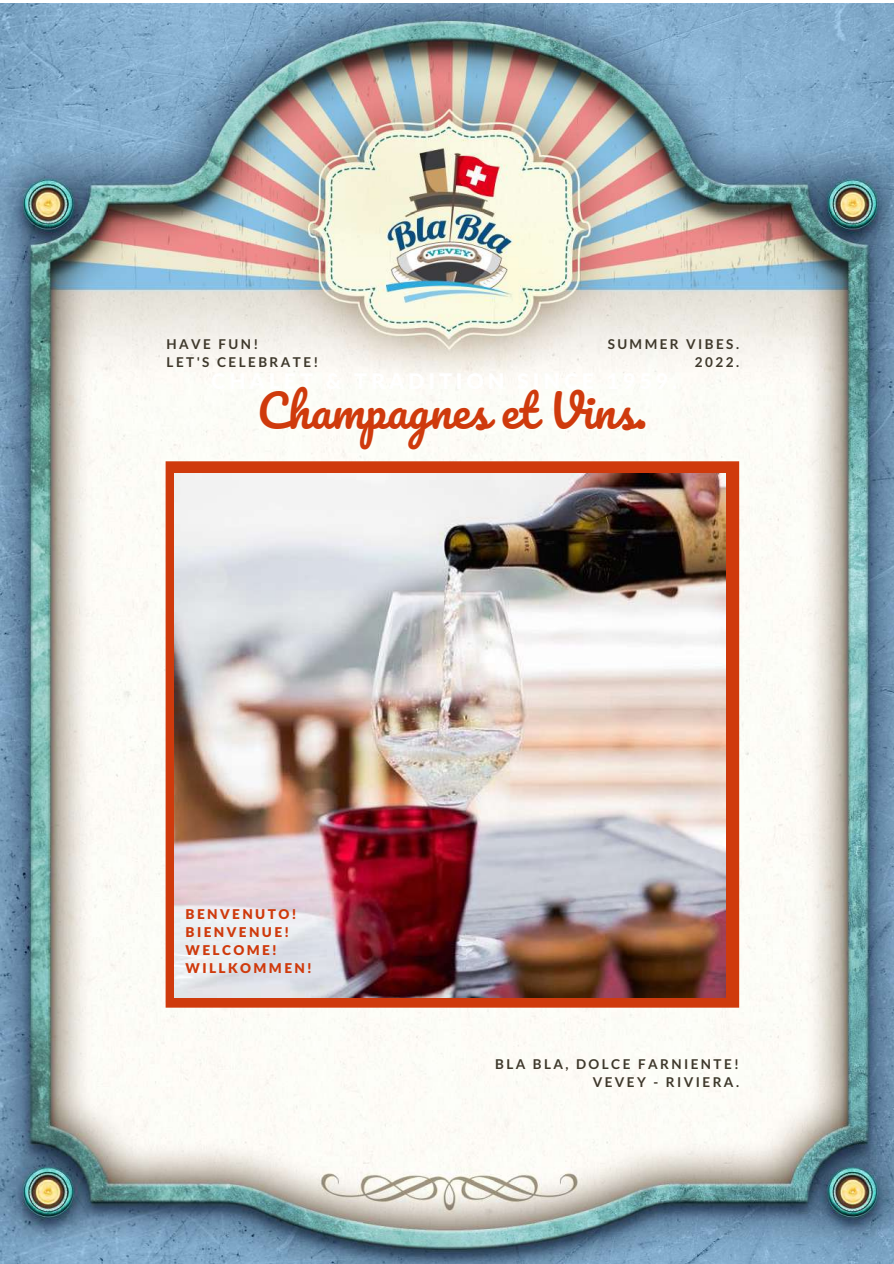
<style>
.page{position:relative;width:894px;height:1264px;background:#fff}
.page>*{position:absolute;margin:0;border:0;box-sizing:border-box;transform-origin:0 0}
.t1{font:45px "Pacifico";color:#cf3a0c}
.t2{font:700 13.5px/18px "Lato";letter-spacing:.18em;color:#3e382b;text-align:right}
.t3{font:900 13.5px/18px "Lato Latin";letter-spacing:.18em;color:#cf3a0c}
</style>
<div class="page">
<img style="left:0;top:4px;width:893px;height:1259px">
<svg style="left:165px;top:461px;width:574px;height:546px;background:#ce4116"></svg>
<img style="left:174px;top:473px;width:551px;height:524px">
<p class="t2" style="left:166px;top:334px;width:153px;text-align:left">HAVE FUN!<br>LET'S CELEBRATE!</p>
<p class="t2" style="left:607px;top:334px;width:133px">SUMMER VIBES.<br>2022.</p>
<h1 class="t1" style="left:257px;top:387px;width:391px">Champagnes et Vins.</h1>
<p class="t3" style="left:185px;top:906px;width:127px">BENVENUTO!<br>BIENVENUE!<br>WELCOME!<br>WILLKOMMEN!</p>
<p class="t2" style="left:495px;top:1054px;width:245px">BLA BLA, DOLCE FARNIENTE!<br>VEVEY - RIVIERA.</p>
</div>
